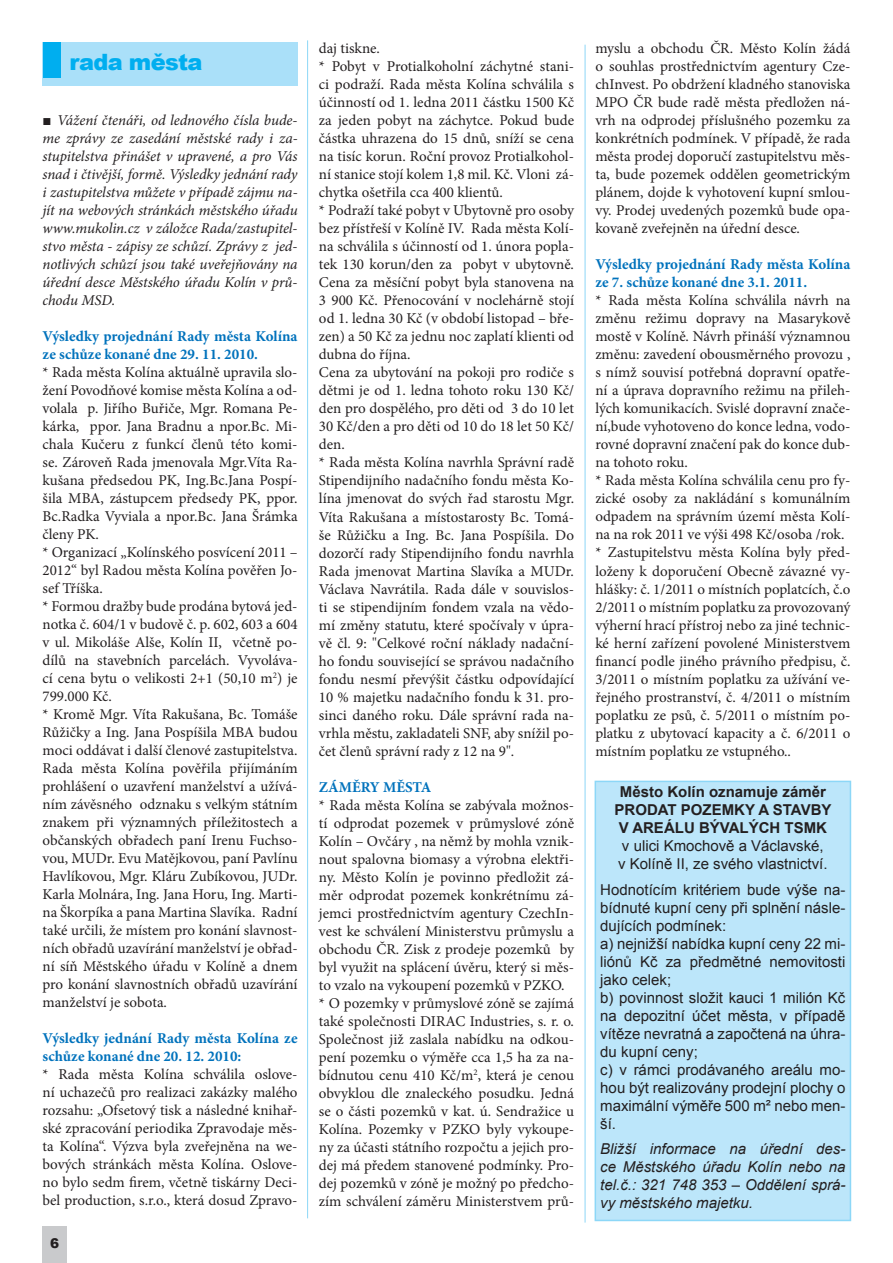
<style>
.page{position:relative;width:893px;height:1263px;background:#fff}
.page>*{position:absolute;margin:0;border:0;box-sizing:border-box;transform-origin:0 0}
.t1{font:900 22.5px "Arial";letter-spacing:-.03em;color:#00aeef}
.t2{font:15px/18px "Minion Pro";color:#231f20}
.t3{font:15px/18px "Arial";color:#231f20}
.t4{font:italic 15px/18px "Minion Pro";letter-spacing:-.01em;color:#231f20;text-align:justify}
.t5{font:700 15px/18px "Minion Pro";color:#0072bc}
.t6{font:italic 15px/18px "Arial";color:#231f20;text-align:justify}
.t7{font:700 15px/18px "Arial";color:#231f20;text-align:center}
.t8{font:900 13.5px "Arial";color:#231f20}
.s1{font-family:"Arial";font-style:normal}
</style>
<div class="page">
<div style="left:43px;top:1226px;width:24px;height:37px;background:#c9cacc"></div>
<hr style="left:307px;top:40px;width:1px;height:1178px;background:#8dd7f7">
<div style="left:43px;top:43px;width:255px;height:43px;background:#aae0f9"></div>
<div style="left:43px;top:43px;width:18px;height:35px;background:#00aeef"></div>
<hr style="left:585px;top:45px;width:1px;height:1177px;background:#8dd7f7">
<div style="left:595px;top:781px;width:255px;height:439px;background:#bce6fa"></div>
<div style="left:595px;top:781px;width:256px;height:440px;border:2px solid #8dd7f7"></div>
<h1 class="t1" style="left:69px;top:46px;width:135px">rada města</h1>
<p class="t4" style="left:43px;top:111px;width:257px"><span class="s1">■</span> Vážení čtenáři, od lednového čísla bude&shy;me zprávy ze zasedání městské rady i za&shy;stupitelstva přinášet v upravené, a pro Vás snad i čtivější, formě. Výsledky jednání rady i zastupitelstva můžete v případě zájmu na&shy;jít na webových stránkách městského úřadu www.mukolin.cz v záložce Rada/zastupitel&shy;stvo města - zápisy ze schůzí. Zprávy z jed&shy;notlivých schůzí jsou také uveřejňovány na úřední desce Městského úřadu Kolín v prů&shy;chodu MSD.</p>
<p class="t5" style="left:43px;top:327px;width:257px">Výsledky projednání Rady města Kolína ze schůze konané dne 29. 11. 2010.</p>
<p class="t2" style="left:43px;top:364px;width:257px">* Rada města Kolína aktuálně upravila slo&shy;žení Povodňové komise města Kolína a od&shy;volala p. Jiřího Buřiče, Mgr. Romana Pe&shy;kárka, ppor. Jana Bradnu a npor.Bc. Mi&shy;chala Kučeru z funkcí členů této komi&shy;se. Zároveň Rada jmenovala Mgr.Víta Ra&shy;kušana předsedou PK, Ing.Bc.Jana Pospí&shy;šila MBA, zástupcem předsedy PK, ppor.<br>Bc.Radka Vyviala a npor.Bc. Jana Šrámka členy PK.<br>* Organizací „Kolínského posvícení 2011 – 2012“ byl Radou města Kolína pověřen Jo&shy;sef Tříška.<br>* Formou dražby bude prodána bytová jed&shy;notka č. 604/1 v budově č. p. 602, 603 a 604 v ul. Mikoláše Alše, Kolín II, včetně po&shy;dílů na stavebních parcelách. Vyvoláva&shy;cí cena bytu o velikosti 2+1 (50,10 m<sup>2</sup>) je 799.000 Kč.<br>* Kromě Mgr. Víta Rakušana, Bc. Tomáše Růžičky a Ing. Jana Pospíšila MBA budou moci oddávat i další členové zastupitelstva.<br>Rada města Kolína pověřila přijímáním prohlášení o uzavření manželství a užívá&shy;ním závěsného odznaku s velkým státním znakem při významných příležitostech a občanských obřadech paní Irenu Fuchso&shy;vou, MUDr. Evu Matějkovou, paní Pavlínu Havlíkovou, Mgr. Kláru Zubíkovou, JUDr.<br>Karla Molnára, Ing. Jana Horu, Ing. Marti&shy;na Škorpíka a pana Martina Slavíka. Radní také určili, že místem pro konání slavnost&shy;ních obřadů uzavírání manželství je obřad&shy;ní síň Městského úřadu v Kolíně a dnem pro konání slavnostních obřadů uzavírání manželství je sobota.</p>
<p class="t5" style="left:43px;top:1029px;width:257px">Výsledky jednání Rady města Kolína ze schůze konané dne 20. 12. 2010:</p>
<p class="t2" style="left:43px;top:1066px;width:257px;text-align:justify">* Rada města Kolína schválila oslove&shy;ní uchazečů pro realizaci zakázky malého rozsahu: „Ofsetový tisk a následné knihař&shy;ské zpracování periodika Zpravodaje měs&shy;ta Kolína“. Výzva byla zveřejněna na we&shy;bových stránkách města Kolína. Oslove&shy;no bylo sedm firem, včetně tiskárny Deci&shy;bel production, s.r.o., která dosud Zpravo-</p>
<p class="t8" style="left:50px;top:1233px;width:11px">6</p>
<p class="t2" style="left:319px;top:40px;width:257px">daj tiskne.<br>* Pobyt v Protialkoholní záchytné stani&shy;ci podraží. Rada města Kolína schválila s účinností od 1. ledna 2011 částku 1500 Kč za jeden pobyt na záchytce. Pokud bude částka uhrazena do 15 dnů, sníží se cena na tisíc korun. Roční provoz Protialkohol&shy;ní stanice stojí kolem 1,8 mil. Kč. Vloni zá&shy;chytka ošetřila cca 400 klientů.<br>* Podraží také pobyt v Ubytovně pro osoby bez přístřeší v Kolíně IV. Rada města Kolí&shy;na schválila s účinností od 1. února popla&shy;tek 130 korun/den za pobyt v ubytovně.<br>Cena za měsíční pobyt byla stanovena na 3 900 Kč. Přenocování v noclehárně stojí od 1. ledna 30 Kč (v období listopad – bře&shy;zen) a 50 Kč za jednu noc zaplatí klienti od dubna do října.<br>Cena za ubytování na pokoji pro rodiče s dětmi je od 1. ledna tohoto roku 130 Kč/ den pro dospělého, pro děti od 3 do 10 let 30 Kč/den a pro děti od 10 do 18 let 50 Kč/ den.<br>* Rada města Kolína navrhla Správní radě Stipendijního nadačního fondu města Ko&shy;lína jmenovat do svých řad starostu Mgr.<br>Víta Rakušana a místostarosty Bc. Tomá&shy;še Růžičku a Ing. Bc. Jana Pospíšila. Do dozorčí rady Stipendijního fondu navrhla Rada jmenovat Martina Slavíka a MUDr.<br>Václava Navrátila. Rada dále v souvislos&shy;ti se stipendijním fondem vzala na vědo&shy;mí změny statutu, které spočívaly v úpra&shy;vě čl. 9: "Celkové roční náklady nadační&shy;ho fondu související se správou nadačního fondu nesmí převýšit částku odpovídající 10 % majetku nadačního fondu k 31. pro&shy;sinci daného roku. Dále správní rada na&shy;vrhla městu, zakladateli SNF, aby snížil po&shy;čet členů správní rady z 12 na 9".</p>
<p class="t5" style="left:319px;top:777px;width:114px">ZÁMĚRY MĚSTA</p>
<p class="t2" style="left:319px;top:796px;width:257px">* Rada města Kolína se zabývala možnos&shy;tí odprodat pozemek v průmyslové zóně Kolín – Ovčáry , na němž by mohla vznik&shy;nout spalovna biomasy a výrobna elektři&shy;ny. Město Kolín je povinno předložit zá&shy;měr odprodat pozemek konkrétnímu zá&shy;jemci prostřednictvím agentury CzechIn&shy;vest ke schválení Ministerstvu průmyslu a obchodu ČR. Zisk z prodeje pozemků by byl využit na splácení úvěru, který si měs&shy;to vzalo na vykoupení pozemků v PZKO. * O pozemky v průmyslové zóně se zajímá také společnosti DIRAC Industries, s. r. o.<br>Společnost již zaslala nabídku na odkou&shy;pení pozemku o výměře cca 1,5 ha za na&shy;bídnutou cenu 410 Kč/m<sup>2</sup>, která je cenou obvyklou dle znaleckého posudku. Jedná se o části pozemků v kat. ú. Sendražice u Kolína. Pozemky v PZKO byly vykoupe&shy;ny za účasti státního rozpočtu a jejich pro&shy;dej má předem stanovené podmínky. Pro&shy;dej pozemků v zóně je možný po předcho&shy;zím schválení záměru Ministerstvem prů-</p>
<p class="t2" style="left:595px;top:40px;width:257px;text-align:justify">myslu a obchodu ČR. Město Kolín žádá o souhlas prostřednictvím agentury Cze&shy;chInvest. Po obdržení kladného stanoviska MPO ČR bude radě města předložen ná&shy;vrh na odprodej příslušného pozemku za konkrétních podmínek. V případě, že rada města prodej doporučí zastupitelstvu měs&shy;ta, bude pozemek oddělen geometrickým plánem, dojde k vyhotovení kupní smlou&shy;vy. Prodej uvedených pozemků bude opa&shy;kovaně zveřejněn na úřední desce.</p>
<p class="t5" style="left:595px;top:255px;width:257px">Výsledky projednání Rady města Kolína ze 7. schůze konané dne 3.1. 2011.</p>
<p class="t2" style="left:595px;top:292px;width:257px">* Rada města Kolína schválila návrh na změnu režimu dopravy na Masarykově mostě v Kolíně. Návrh přináší významnou změnu: zavedení obousměrného provozu , s nímž souvisí potřebná dopravní opatře&shy;ní a úprava dopravního režimu na přileh&shy;lých komunikacích. Svislé dopravní znače&shy;ní,bude vyhotoveno do konce ledna, vodo&shy;rovné dopravní značení pak do konce dub&shy;na tohoto roku.<br>* Rada města Kolína schválila cenu pro fy&shy;zické osoby za nakládání s komunálním odpadem na správním území města Kolí&shy;na na rok 2011 ve výši 498 Kč/osoba /rok. * Zastupitelstvu města Kolína byly před&shy;loženy k doporučení Obecně závazné vy&shy;hlášky: č. 1/2011 o místních poplatcích, č.o 2/2011 o místním poplatku za provozovaný výherní hrací přístroj nebo za jiné technic&shy;ké herní zařízení povolené Ministerstvem financí podle jiného právního předpisu, č.<br>3/2011 o místním poplatku za užívání ve&shy;řejného prostranství, č. 4/2011 o místním poplatku ze psů, č. 5/2011 o místním po&shy;platku z ubytovací kapacity a č. 6/2011 o místním poplatku ze vstupného..</p>
<p class="t7" style="left:614px;top:783px;width:218px">MĚSTO KOLÍN OZNAMUJE ZÁMĚR<br>PRODAT POZEMKY A STAVBY<br>V AREÁLU BÝVALÝCH TS MK</p>
<p class="t3" style="left:618px;top:837px;width:211px">v ulici Kmochově a Václavské, v Kolíně II, ze svého vlastnictví.</p>
<p class="t3" style="left:600px;top:880px;width:247px">Hodnotícím kritériem bude výše na&shy;bídnuté kupní ceny při splnění násle&shy;dujících podmínek:<br>a) nejnižší nabídka kupní ceny 22 mi&shy;liónů Kč za předmětné nemovitosti jako celek;<br>b) povinnost složit kauci 1 milión Kč na depozitní účet města, v případě vítěze nevratná a započtená na úhra&shy;du kupní ceny;<br>c) v rámci prodávaného areálu mo&shy;hou být realizovány prodejní plochy o maximální výměře 500 m² nebo men&shy;ší.</p>
<p class="t6" style="left:600px;top:1140px;width:247px">Bližší informace na úřední des&shy;ce Městského úřadu Kolín nebo na tel.č.: 321 748 353 – Oddělení sprá&shy;vy městského majetku.</p>
</div>
